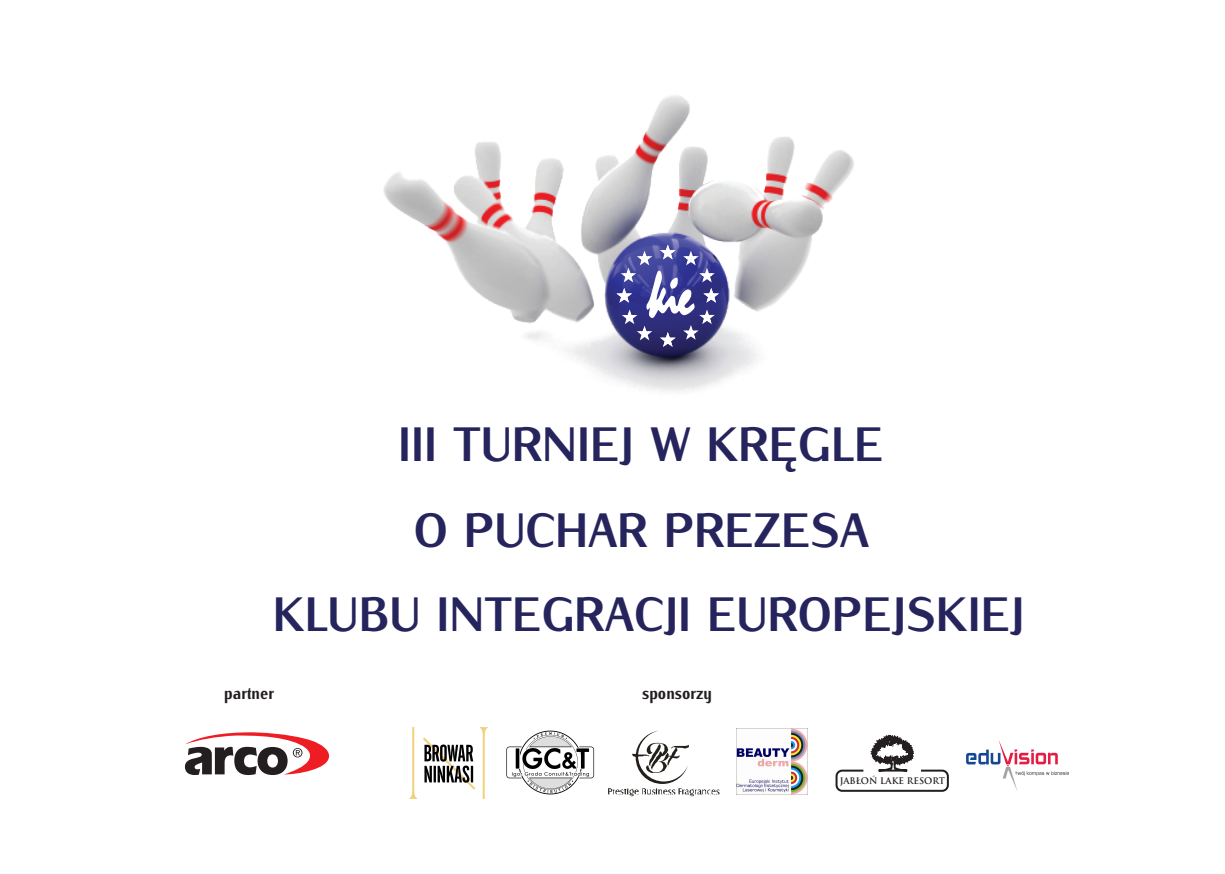
<style>
.page{position:relative;width:1225px;height:874px;background:#fff}
.page>*{position:absolute;margin:0;border:0;box-sizing:border-box;transform-origin:0 0}
.t1{font:800 48px/85.6px "Iwona Cond";color:#26245d;text-align:center}
.t2{font:800 18px "Iwona Cond";color:#231f20}
.t3{font:700 8.8px "Trajan Pro";color:#231f20}
</style>
<div class="page">
<svg style="left:185px;top:732px;width:144px;height:42px"></svg>
<img style="left:383px;top:95px;width:471px;height:297px">
<svg style="left:613px;top:245px;width:109px;height:104px;background:#6464a2"></svg>
<svg style="left:608px;top:730px;width:111px;height:65px"></svg>
<div style="left:835px;top:769px;width:114px;height:22px;border:2px solid #231f20;border-radius:6px"></div>
<svg style="left:861px;top:734px;width:70px;height:38px"></svg>
<img style="left:506px;top:730px;width:89px;height:65px">
<img style="left:966px;top:740px;width:103px;height:50px">
<img style="left:410px;top:727px;width:77px;height:71px">
<img style="left:736px;top:728px;width:72px;height:65px">
<p class="t1" style="left:398px;top:399px;width:487px">III TURNIEJ W KRĘGLE<br>O PUCHAR PREZESA</p>
<p class="t1" style="left:273px;top:568px;width:753px">KLUBU INTEGRACJI EUROPEJSKIEJ</p>
<p class="t2" style="left:224px;top:679px;width:51px">partner</p>
<p class="t2" style="left:642px;top:679px;width:71px">sponsorzy</p>
<p class="t3" style="left:839px;top:775px;width:107px">JABŁOŃ LAKE RESORT</p>
</div>
